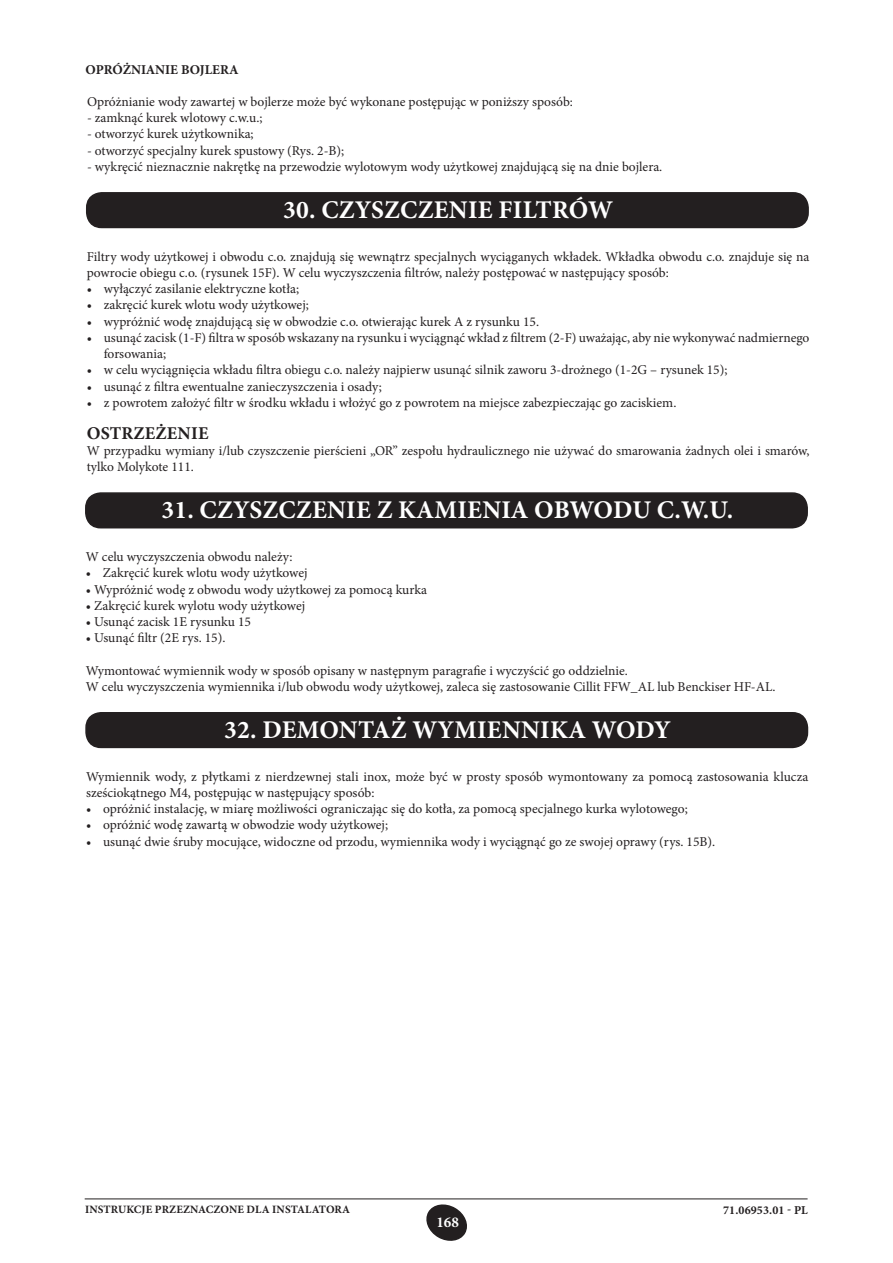
<style>
.page{position:relative;width:893px;height:1263px;background:#fff}
.page>*{position:absolute;margin:0;border:0;box-sizing:border-box;transform-origin:0 0}
.titolo{font:700 25.5px "Minion Pro";letter-spacing:.01em;color:#fff}
.testo{font:700 18px "Minion Pro";letter-spacing:.01em;color:#231f20}
.t1{font:700 15px "Minion Pro";color:#fff}
.testo-2{font:13.5px/16.2px "Minion Pro";color:#231f20}
.rientri{font:13.5px/16.2px "Minion Pro";color:#231f20}
.testo-3{font:700 13.5px "Minion Pro";color:#231f20}
.t2{font:700 12px "Minion Pro";letter-spacing:.01em;color:#231f20}
.t3{font:700 11.25px "Minion Pro";letter-spacing:.01em;color:#231f20}
</style>
<div class="page">
<svg style="left:426px;top:1204px;width:41px;height:37px"></svg>
<hr style="left:85px;top:1198px;width:723px;height:1px;background:#231f20">
<div style="left:87px;top:193px;width:721px;height:34px;background:#231f20;border-radius:15px"></div>
<div style="left:86px;top:192px;width:723px;height:36px;border:2px solid #231f20;border-radius:15px"></div>
<div style="left:86px;top:493px;width:721px;height:35px;background:#231f20;border-radius:15px"></div>
<div style="left:85px;top:492px;width:723px;height:36px;border:2px solid #231f20;border-radius:15px"></div>
<div style="left:86px;top:713px;width:721px;height:34px;background:#231f20;border-radius:15px"></div>
<div style="left:85px;top:712px;width:723px;height:36px;border:2px solid #231f20;border-radius:15px"></div>
<p class="testo-3" style="left:86px;top:60px;width:155px">OPRÓŻNIANIE BOJLERA</p>
<p class="testo-2" style="left:87px;top:94px;width:487px">Opróżnianie wody zawartej w bojlerze może być wykonane postępując w poniższy sposób:</p>
<p class="testo-2" style="left:87px;top:110px;width:177px">- zamknąć kurek wlotowy c.w.u.;</p>
<p class="testo-2" style="left:87px;top:126px;width:168px">- otworzyć kurek użytkownika;</p>
<p class="testo-2" style="left:87px;top:142px;width:259px">- otworzyć specjalny kurek spustowy (Rys. 2-B);</p>
<p class="testo-2" style="left:87px;top:158px;width:577px">- wykręcić nieznacznie nakrętkę na przewodzie wylotowym wody użytkowej znajdującą się na dnie bojlera.</p>
<p class="titolo" style="left:283px;top:192px;width:331px">30. CZYSZCZENIE FILTRÓW</p>
<p class="testo-2" style="left:87px;top:249px;width:724px">Filtry wody użytkowej i obwodu c.o. znajdują się wewnątrz specjalnych wyciąganych wkładek. Wkładka obwodu c.o. znajduje się na powrocie obiegu c.o. (rysunek 15F). W celu wyczyszczenia filtrów, należy postępować w następujący sposób:</p>
<p class="rientri" style="left:87px;top:281px;width:214px">• wyłączyć zasilanie elektryczne kotła;</p>
<p class="rientri" style="left:87px;top:297px;width:224px">• zakręcić kurek wlotu wody użytkowej;</p>
<p class="rientri" style="left:87px;top:313px;width:454px">• wypróżnić wodę znajdującą się w obwodzie c.o. otwierając kurek A z rysunku 15.</p>
<p class="rientri" style="left:104px;top:330px;width:707px;text-indent:-17px">• usunąć zacisk (1-F) filtra w sposób wskazany na rysunku i wyciągnąć wkład z filtrem (2-F) uważając, aby nie wykonywać nadmiernego forsowania;</p>
<p class="rientri" style="left:87px;top:362px;width:642px">• w celu wyciągnięcia wkładu filtra obiegu c.o. należy najpierw usunąć silnik zaworu 3-drożnego (1-2G – rysunek 15);</p>
<p class="rientri" style="left:87px;top:378px;width:297px">• usunąć z filtra ewentualne zanieczyszczenia i osady;</p>
<p class="rientri" style="left:87px;top:394px;width:591px">• z powrotem założyć filtr w środku wkładu i włożyć go z powrotem na miejsce zabezpieczając go zaciskiem.</p>
<p class="testo" style="left:87px;top:420px;width:123px">OSTRZEŻENIE</p>
<p class="testo-2" style="left:87px;top:442px;width:724px">W przypadku wymiany i/lub czyszczenie pierścieni „OR” zespołu hydraulicznego nie używać do smarowania żadnych olei i smarów, tylko Molykote 111.</p>
<p class="titolo" style="left:161px;top:492px;width:573px">31. CZYSZCZENIE Z KAMIENIA OBWODU C.W.U.</p>
<p class="testo-2" style="left:86px;top:549px;width:208px">W celu wyczyszczenia obwodu należy:</p>
<p class="rientri" style="left:86px;top:565px;width:223px">• Zakręcić kurek wlotu wody użytkowej</p>
<p class="rientri" style="left:86px;top:581px;width:343px">• Wypróżnić wodę z obwodu wody użytkowej za pomocą kurka</p>
<p class="rientri" style="left:86px;top:597px;width:221px">• Zakręcić kurek wylotu wody użytkowej</p>
<p class="rientri" style="left:86px;top:614px;width:167px">• Usunąć zacisk 1E rysunku 15</p>
<p class="rientri" style="left:86px;top:630px;width:141px">• Usunąć filtr (2E rys. 15).</p>
<p class="testo-2" style="left:86px;top:662px;width:544px">Wymontować wymiennik wody w sposób opisany w następnym paragrafie i wyczyścić go oddzielnie.</p>
<p class="testo-2" style="left:86px;top:678px;width:691px">W celu wyczyszczenia wymiennika i/lub obwodu wody użytkowej, zaleca się zastosowanie Cillit FFW_AL lub Benckiser HF-AL.</p>
<p class="titolo" style="left:224px;top:711px;width:448px">32. DEMONTAŻ WYMIENNIKA WODY</p>
<p class="testo-2" style="left:86px;top:768px;width:724px">Wymiennik wody, z płytkami z nierdzewnej stali inox, może być w prosty sposób wymontowany za pomocą zastosowania klucza sześciokątnego M4, postępując w następujący sposób:</p>
<p class="rientri" style="left:86px;top:801px;width:603px">• opróżnić instalację, w miarę możliwości ograniczając się do kotła, za pomocą specjalnego kurka wylotowego;</p>
<p class="rientri" style="left:86px;top:817px;width:304px">• opróżnić wodę zawartą w obwodzie wody użytkowej;</p>
<p class="rientri" style="left:86px;top:833px;width:631px">• usunąć dwie śruby mocujące, widoczne od przodu, wymiennika wody i wyciągnąć go ze swojej oprawy (rys. 15B).</p>
<p class="t3" style="left:85px;top:1201px;width:267px">INSTRUKCJE PRZEZNACZONE DLA INSTALATORA</p>
<p class="t2" style="left:723px;top:1201px;width:86px">71.06953.01 - PL</p>
<p class="t1" style="left:436px;top:1211px;width:24px">168</p>
</div>
